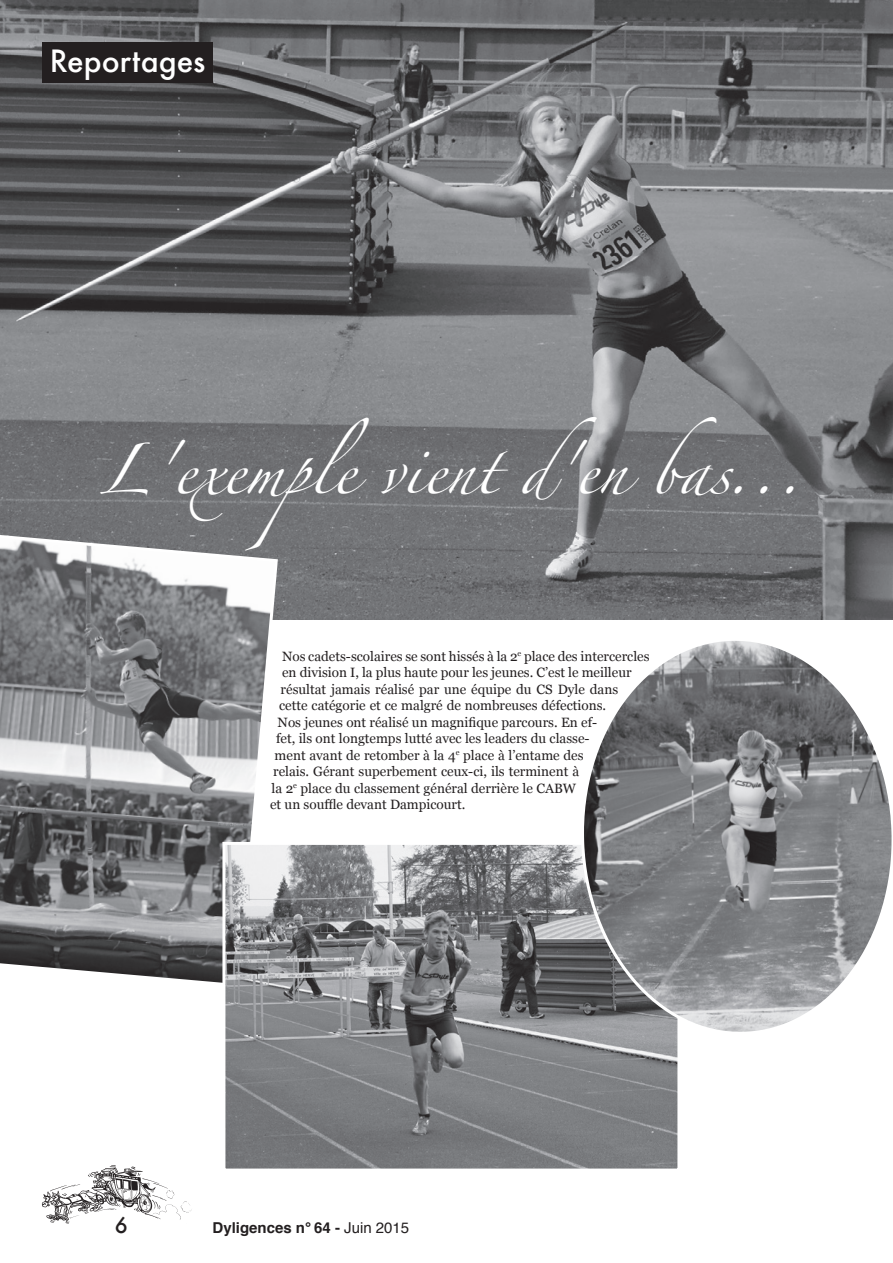
<style>
.page{position:relative;width:893px;height:1263px;background:#fff}
.page>*{position:absolute;margin:0;border:0;box-sizing:border-box;transform-origin:0 0}
.t1{font:45px "Zapfino";color:#fff}
.t2{font:500 30px "Futura";color:#fff}
.t3{font:500 21px "Futura";color:#231f20}
.t4{font:700 15px "Helvetica";color:#231f20}
.t5{font:13.5px "Georgia";color:#231f20}
.s1{font-weight:400}
</style>
<div class="page">
<img style="left:0;top:0;width:893px;height:619px">
<img style="left:41px;top:1165px;width:151px;height:59px">
<div style="left:43px;top:43px;width:170px;height:40px;background:#231f20"></div>
<svg style="left:0;top:533px;width:279px;height:450px;background:#8b8c8e"></svg>
<img style="left:226px;top:846px;width:450px;height:321px">
<div style="left:222px;top:842px;width:458px;height:329px;border:3px solid #fff"></div>
<svg style="left:579px;top:641px;width:313px;height:395px"></svg>
<h2 class="t2" style="left:50px;top:41px;width:157px">Reportages</h2>
<h1 class="t1" style="left:99px;top:451px;width:704px">L'exemple vient d'en bas...</h1>
<p class="t5" style="left:282px;top:646px;width:369px">Nos cadets-scolaires se sont hissés à la 2<sup>e</sup> place des intercercles</p>
<p class="t5" style="left:282px;top:663px;width:351px">en division I, la plus haute pour les jeunes. C’est le meilleur</p>
<p class="t5" style="left:281px;top:679px;width:339px">résultat jamais réalisé par une équipe du CS Dyle dans</p>
<p class="t5" style="left:279px;top:696px;width:328px">cette catégorie et ce malgré de nombreuses défections.</p>
<p class="t5" style="left:278px;top:712px;width:321px">Nos jeunes ont réalisé un magnifique parcours. En ef-</p>
<p class="t5" style="left:276px;top:729px;width:315px">fet, ils ont longtemps lutté avec les leaders du classe-</p>
<p class="t5" style="left:275px;top:745px;width:310px">ment avant de retomber à la 4<sup>e</sup> place à l’entame des</p>
<p class="t5" style="left:273px;top:762px;width:307px">relais. Gérant superbement ceux-ci, ils terminent à</p>
<p class="t5" style="left:272px;top:778px;width:306px">la 2<sup>e</sup> place du classement général derrière le CABW</p>
<p class="t5" style="left:270px;top:795px;width:197px">et un souffle devant Dampicourt.</p>
<h3 class="t3" style="left:115px;top:1211px;width:14px">6</h3>
<p class="t4" style="left:213px;top:1216px;width:198px">Dyligences n° 64 - <span class="s1">Juin 2015</span></p>
</div>
